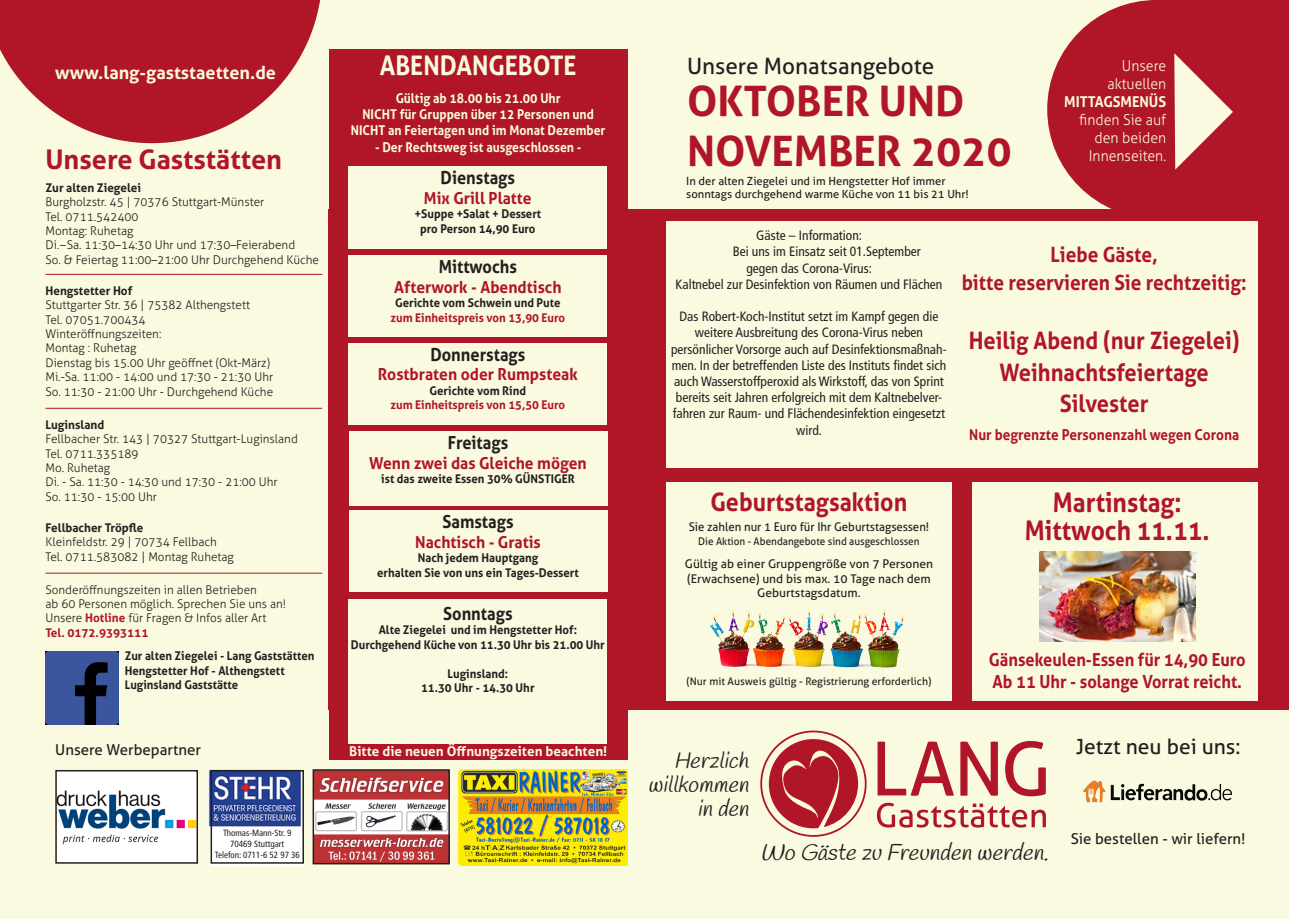
<style>
.page{position:relative;width:1289px;height:919px;background:#fff}
.page>*{position:absolute;margin:0;border:0;box-sizing:border-box;transform-origin:0 0}
.t1{font:700 42px "Aller";color:#b01528}
.t2{font:700 27px/27.8px "Aller";color:#b01528;text-align:center;scale:.91 1}
.t3{font:700 27px "Aller";color:#b01528}
.t4{font:700 27px "Aller";color:#f9fadf;scale:.91 1}
.t5{font:700 25.5px "Aller";color:#b01528;scale:.91 1}
.t6{font:700 24px/31.5px "Aller";color:#b01528;text-align:center;scale:.91 1}
.t7{font:22.5px "Aller";color:#231f20}
.t8{font:italic 22.35px "Handlee";color:#231f20}
.t9{font:italic 22.2px/24px "Handlee";color:#231f20;text-align:right}
.t10{font:700 21px/27.8px "Aller";color:#b01528;text-align:center;scale:.91 1}
.t11{font:21px "Aller";color:#231f20}
.t12{font:700 18px/21.6px "Aller";color:#b01528;scale:.91 1}
.t13{font:700 18px "Aller";color:#231f20;scale:.91 1}
.t14{font:700 18px "Aller";color:#f9fadf}
.t15{font:700 16.5px "Aller";color:#b01528;scale:.95 1}
.t16{font:300 15px/18px "Aller";color:#f9fadf;text-align:right;scale:.94 1}
.t17{font:15px "Aller";color:#231f20}
.t18{font:700 15px "Aller";color:#b01528;scale:.91 1}
.t19{font:condensed 13.5px/16.2px "Frutiger LT Pro";color:#231f20;text-align:center}
.t20{font:700 13.5px/16.2px "Aller";color:#f9fadf;text-align:center;scale:.91 1}
.t21{font:700 13.5px "Aller";color:#f9fadf}
.t22{font:300 12px/14.4px "Aller";color:#231f20}
.t23{font:700 12px/14.4px "Aller";color:#231f20;text-align:center;scale:.95 1}
.t24{font:700 12px/14.4px "Aller";color:#b01528;text-align:center;scale:.95 1}
.t25{font:12px/14.4px "Aller";color:#231f20;text-align:center}
.t26{font:12px "Aller";color:#231f20;scale:.95 1}
.t27{font:11.25px/13.5px "Aller";color:#231f20}
.t28{font:10.5px "Aller";color:#231f20}
.t29{font:10.5px "Aller";color:#231f20;scale:.95 1}
.t30{font:condensed 9px/10.8px "Frutiger LT Pro";color:#231f20;text-align:center}
.s1{font-weight:700}
.s2{font-weight:700;color:#b01528}
.s3{color:#231f20}
</style>
<div class="page">
<div style="left:0;top:0;width:1288px;height:918px;background:#f9fadf"></div>
<div style="left:328px;top:0;width:960px;height:918px;background:#b01528"></div>
<div style="left:0;top:0;width:1288px;height:208px;background:#f9fadf"></div>
<div style="left:0;top:710px;width:1288px;height:208px;background:#f9fadf"></div>
<div style="left:328px;top:49px;width:299px;height:710px;background:#b01528"></div>
<div style="left:1154px;top:0;width:134px;height:215px;background:#b01528"></div>
<div style="left:1047px;top:0;width:218px;height:218px;background:#b01528;border-radius:50%"></div>
<svg style="left:0;top:0;width:320px;height:143px"></svg>
<svg style="left:1174px;top:53px;width:58px;height:117px"></svg>
<hr style="left:45px;top:274px;width:277px;height:1px;background:#b01528">
<hr style="left:45px;top:408px;width:277px;height:1px;background:#b01528">
<hr style="left:45px;top:572px;width:277px;height:1px;background:#b01528">
<div style="left:666px;top:482px;width:285px;height:218px;background:#f9fadf"></div>
<img style="left:710px;top:608px;width:194px;height:60px">
<div style="left:56px;top:770px;width:141px;height:92px;background:#fff"></div>
<img style="left:58px;top:790px;width:137px;height:54px">
<div style="left:55px;top:770px;width:143px;height:93px;border:2px solid #231f20"></div>
<div style="left:348px;top:166px;width:259px;height:82px;background:#f9fadf"></div>
<div style="left:348px;top:255px;width:259px;height:82px;background:#f9fadf"></div>
<div style="left:348px;top:342px;width:259px;height:82px;background:#f9fadf"></div>
<div style="left:348px;top:431px;width:259px;height:74px;background:#f9fadf"></div>
<div style="left:348px;top:510px;width:259px;height:82px;background:#f9fadf"></div>
<img style="left:208px;top:770px;width:93px;height:59px">
<div style="left:210px;top:829px;width:94px;height:36px;background:#fff"></div>
<div style="left:210px;top:770px;width:94px;height:93px;border:2px solid #231f20"></div>
<img style="left:45px;top:651px;width:73px;height:73px">
<div style="left:348px;top:599px;width:259px;height:144px;background:#f9fadf"></div>
<div style="left:666px;top:221px;width:591px;height:246px;background:#f9fadf"></div>
<svg style="left:768px;top:739px;width:90px;height:89px"></svg>
<div style="left:760px;top:730px;width:106px;height:106px;border:2px solid #b01528;border-radius:50%"></div>
<svg style="left:876px;top:802px;width:169px;height:25px"></svg>
<svg style="left:877px;top:741px;width:168px;height:55px"></svg>
<img style="left:1083px;top:780px;width:149px;height:23px">
<div style="left:972px;top:482px;width:285px;height:218px;background:#f9fadf"></div>
<img style="left:315px;top:772px;width:132px;height:89px">
<div style="left:312px;top:769px;width:138px;height:95px;border:2px solid #231f20"></div>
<img style="left:1039px;top:551px;width:155px;height:90px">
<img style="left:459px;top:769px;width:168px;height:96px">
<p class="t14" style="left:55px;top:62px;width:222px">www.lang-gaststaetten.de</p>
<p class="t3" style="left:45px;top:143px;width:238px">Unsere Gaststätten</p>
<p class="t22" style="left:45px;top:180px;width:275px"><span class="s1">Zur alten Ziegelei<br></span>Burgholzstr. 45 | 70376 Stuttgart-Münster<br>Tel. 0711.542400<br>Montag: Ruhetag<br>Di.–Sa. 11:30–14:30 Uhr und 17:30–Feierabend<br>So. &amp; Feiertag 11:00–21:00 Uhr Durchgehend Küche</p>
<p class="t22" style="left:45px;top:283px;width:229px"><span class="s1">Hengstetter Hof<br></span>Stuttgarter Str. 36 | 75382 Althengstett<br>Tel. 07051.700434<br>Winteröffnungszeiten:<br>Montag : Ruhetag<br>Dienstag bis 15.00 Uhr geöffnet (Okt-März)<br>Mi.-Sa. 11:00 - 14:00 und 17:30 - 21:30 Uhr<br>So. 11:30 - 21:00 Uhr - Durchgehend Küche</p>
<p class="t22" style="left:45px;top:417px;width:254px"><span class="s1">Luginsland<br></span>Fellbacher Str. 143 | 70327 Stuttgart-Luginsland<br>Tel. 0711.335189<br>Mo. Ruhetag<br>Di. - Sa. 11:30 - 14:30 und 17:30 - 21:00 Uhr<br>So. 11:30 - 15:00 Uhr</p>
<p class="t22" style="left:45px;top:520px;width:190px"><span class="s1">Fellbacher Tröpfle<br></span>Kleinfeldstr. 29 | 70734 Fellbach<br>Tel. 0711.583082 | Montag Ruhetag</p>
<p class="t22" style="left:45px;top:582px;width:242px">Sonderöffnungszeiten in allen Betrieben<br>ab 60 Personen möglich. Sprechen Sie uns an!<br>Unsere <span class="s2">Hotline</span> für Fragen &amp; Infos aller Art <span class="s2">Tel. 0172.9393111</span></p>
<p class="t23" style="left:125px;top:648px;width:201px">Zur alten Ziegelei - Lang Gaststätten</p>
<p class="t23" style="left:125px;top:663px;width:170px">Hengstetter Hof - Althengstett</p>
<p class="t23" style="left:125px;top:677px;width:121px">Luginsland Gaststätte</p>
<p class="t17" style="left:55px;top:740px;width:147px">Unsere Werbepartner</p>
<p class="t30" style="left:215px;top:827px;width:87px">Thomas-Mann-Str. 9<br>70469 Stuttgart<br>Telefon: 0711-6 52 97 36</p>
<p class="t4" style="left:380px;top:49px;width:218px">ABENDANGEBOTE</p>
<p class="t20" style="left:396px;top:90px;width:183px">Gültig ab 18.00 bis 21.00 Uhr</p>
<p class="t20" style="left:351px;top:106px;width:281px">NICHT für Gruppen über 12 Personen und<br>NICHT an Feiertagen und im Monat Dezember</p>
<p class="t20" style="left:375px;top:139px;width:228px">- Der Rechtsweg ist ausgeschlossen -</p>
<p class="t13" style="left:440px;top:166px;width:83px">Dienstags</p>
<p class="t15" style="left:424px;top:188px;width:115px">Mix Grill Platte</p>
<p class="t23" style="left:414px;top:207px;width:135px">+Suppe +Salat + Dessert pro Person 14,90 Euro</p>
<p class="t13" style="left:438px;top:255px;width:88px">Mittwochs</p>
<p class="t15" style="left:394px;top:277px;width:178px">Afterwork - Abendtisch</p>
<p class="t24" style="left:390px;top:295px;width:185px"><span class="s3">Gerichte vom Schwein und Pute </span>zum Einheitspreis von 13,90 Euro</p>
<p class="t13" style="left:430px;top:343px;width:106px">Donnerstags</p>
<p class="t15" style="left:378px;top:364px;width:212px">Rostbraten oder Rumpsteak</p>
<p class="t24" style="left:390px;top:383px;width:185px"><span class="s3">Gerichte vom Rind<br></span>zum Einheitspreis von 15,50 Euro</p>
<p class="t13" style="left:448px;top:431px;width:68px">Freitags</p>
<p class="t15" style="left:369px;top:453px;width:230px">Wenn zwei das Gleiche mögen</p>
<p class="t23" style="left:381px;top:472px;width:205px">ist das zweite Essen 30% GÜNSTIGER</p>
<p class="t13" style="left:442px;top:510px;width:80px">Samstags</p>
<p class="t15" style="left:415px;top:532px;width:134px">Nachtisch - Gratis</p>
<p class="t23" style="left:377px;top:551px;width:214px">Nach jedem Hauptgang<br>erhalten Sie von uns ein Tages-Dessert</p>
<p class="t13" style="left:443px;top:602px;width:78px">Sonntags</p>
<p class="t23" style="left:351px;top:623px;width:269px">Alte Ziegelei und im Hengstetter Hof:<br>Durchgehend Küche von 11.30 Uhr bis 21.00 Uhr</p>
<p class="t23" style="left:421px;top:666px;width:121px">Luginsland:<br>11.30 Uhr - 14.30 Uhr</p>
<p class="t21" style="left:349px;top:743px;width:260px">Bitte die neuen Öffnungszeiten beachten!</p>
<p class="t7" style="left:687px;top:53px;width:249px">Unsere Monatsangebote</p>
<p class="t1" style="left:687px;top:75px;width:279px">OKTOBER UND</p>
<p class="t1" style="left:687px;top:126px;width:326px">NOVEMBER 2020</p>
<p class="t27" style="left:686px;top:174px;width:284px">In der alten Ziegelei und im Hengstetter Hof immer sonntags durchgehend warme Küche von 11 bis 21 Uhr!</p>
<p class="t16" style="left:1064px;top:56px;width:110px">Unsere aktuellen<br><span class="s1">MITTAGSMENÜS </span>finden Sie auf den beiden<br>Innenseiten.</p>
<p class="t19" style="left:756px;top:227px;width:108px">Gäste – Information:</p>
<p class="t19" style="left:732px;top:244px;width:190px">Bei uns im Einsatz seit 01.September</p>
<p class="t19" style="left:675px;top:260px;width:268px">gegen das Corona-Virus:<br>Kaltnebel zur Desinfektion von Räumen und Flächen</p>
<p class="t19" style="left:671px;top:308px;width:277px">Das Robert-Koch-Institut setzt im Kampf gegen die weitere Ausbreitung des Corona-Virus neben persönlicher Vorsorge auch auf Desinfektionsmaßnah&shy;men. In der betreffenden Liste des Instituts findet sich auch Wasserstoffperoxid als Wirkstoff, das von Sprint bereits seit Jahren erfolgreich mit dem Kaltnebelver&shy;fahren zur Raum- und Flächendesinfektion eingesetzt wird.</p>
<p class="t10" style="left:961px;top:241px;width:315px">Liebe Gäste,<br>bitte reservieren Sie rechtzeitig:</p>
<p class="t6" style="left:968px;top:325px;width:299px">Heilig Abend (nur Ziegelei)<br>Weihnachtsfeiertage<br>Silvester</p>
<p class="t18" style="left:969px;top:425px;width:298px">Nur begrenzte Personenzahl wegen Corona</p>
<p class="t5" style="left:710px;top:486px;width:218px">Geburtstagsaktion</p>
<p class="t26" style="left:688px;top:519px;width:255px">Sie zahlen nur 1 Euro für Ihr Geburtstagsessen!</p>
<p class="t29" style="left:698px;top:535px;width:234px">Die Aktion - Abendangebote sind ausgeschlossen</p>
<p class="t25" style="left:685px;top:556px;width:249px">Gültig ab einer Gruppengröße von 7 Personen (Erwachsene) und bis max. 10 Tage nach dem<br>Geburtstagsdatum.</p>
<p class="t2" style="left:1024px;top:488px;width:205px">Martinstag:<br>Mittwoch 11.11.</p>
<p class="t28" style="left:686px;top:675px;width:246px">(Nur mit Ausweis gültig - Registrierung erforderlich)</p>
<p class="t9" style="left:648px;top:750px;width:107px">Herzlich willkommen in den</p>
<p class="t12" style="left:988px;top:648px;width:283px">Gänsekeulen-Essen für 14,90 Euro<br>Ab 11 Uhr - solange Vorrat reicht.</p>
<p class="t11" style="left:1075px;top:733px;width:166px">Jetzt neu bei uns:</p>
<p class="t8" style="left:760px;top:839px;width:295px">Wo Gäste zu Freunden werden.</p>
<p class="t17" style="left:1070px;top:829px;width:176px">Sie bestellen - wir liefern!</p>
</div>
